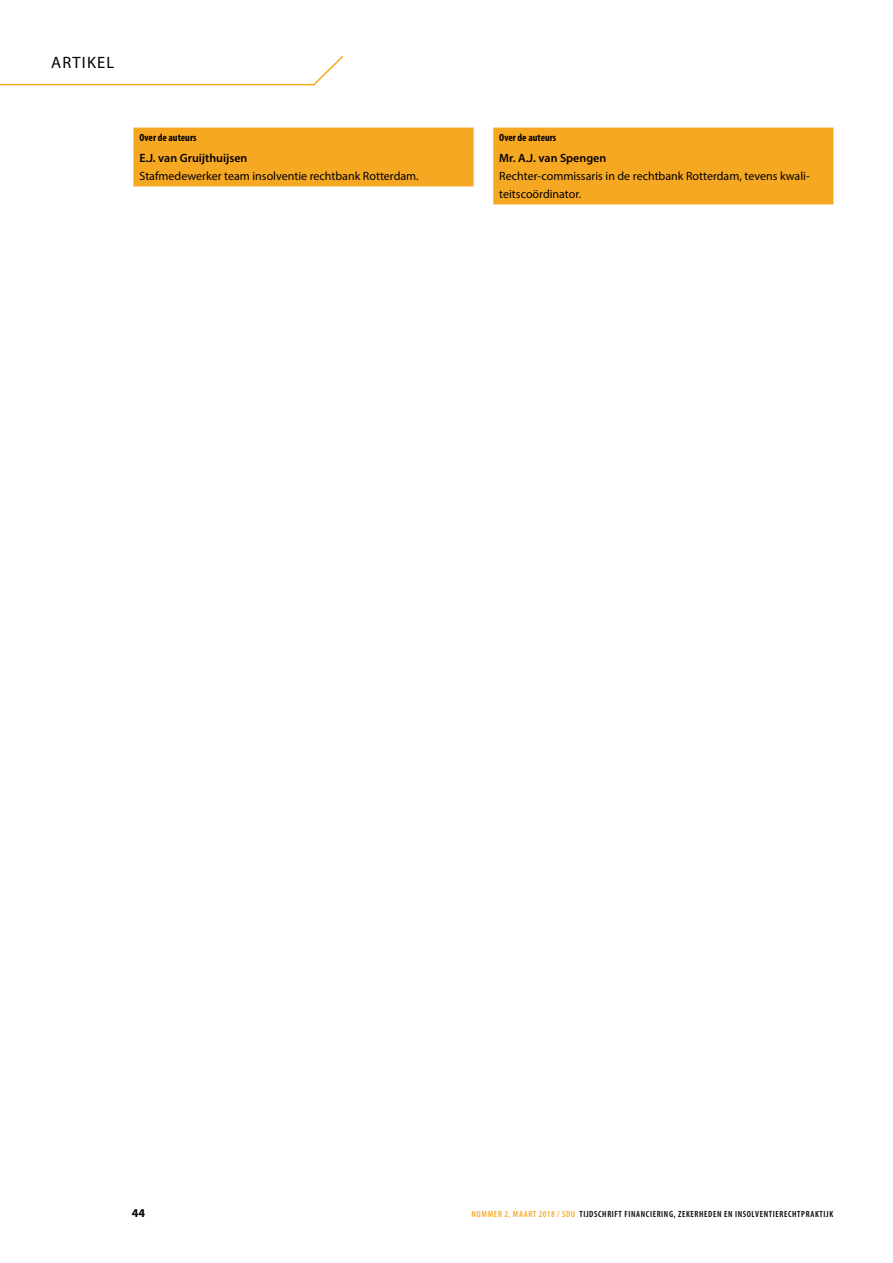
<style>
.page{position:relative;width:893px;height:1263px;background:#fff}
.page>*{position:absolute;margin:0;border:0;box-sizing:border-box;transform-origin:0 0}
.t1{font:16.5px "Myriad Pro";color:#000}
.t2{font:12px/18px "Myriad Pro";color:#000}
.t3{font:600 12px "Myriad Pro";color:#000}
.t4{font:700 12px "Myriad Pro";color:#000}
.t5{font:700 condensed 10.5px "Myriad Pro";color:#000}
.t6{font:600 condensed 9px "Myriad Pro";letter-spacing:.07em;color:#000}
.s1{color:#f7a823}
</style>
<div class="page">
<svg style="left:0;top:55px;width:344px;height:31px"></svg>
<div style="left:133px;top:128px;width:341px;height:58px;background:#f7a823"></div>
<div style="left:493px;top:128px;width:340px;height:76px;background:#f7a823"></div>
<h1 class="t1" style="left:51px;top:53px;width:21px">Artike</h1>
<h1 class="t1" style="left:106px;top:53px;width:9px">l</h1>
<p class="t5" style="left:139px;top:131px;width:59px">Over de auteurs</p>
<p class="t3" style="left:139px;top:151px;width:110px">E.J. van Gruijthuijsen</p>
<p class="t2" style="left:139px;top:167px;width:281px">Stafmedewerker team insolventie rechtbank Rotterdam.</p>
<p class="t5" style="left:499px;top:131px;width:59px">Over de auteurs</p>
<p class="t3" style="left:499px;top:151px;width:108px">Mr. A.J. van Spengen</p>
<p class="t2" style="left:499px;top:167px;width:312px">Rechter-commissaris in de rechtbank Rotterdam, tevens kwali&shy;teitscoördinator.</p>
<p class="t4" style="left:132px;top:1205px;width:15px">44</p>
<p class="t6" style="left:472px;top:1208px;width:363px"><span class="s1">NUMMER 2, MAART 2018 / SDU</span> TIJDSCHRIFT FINANCIERING, ZEKERHEDEN EN INSOLVENTIERECHTPRAKTIJK</p>
</div>
